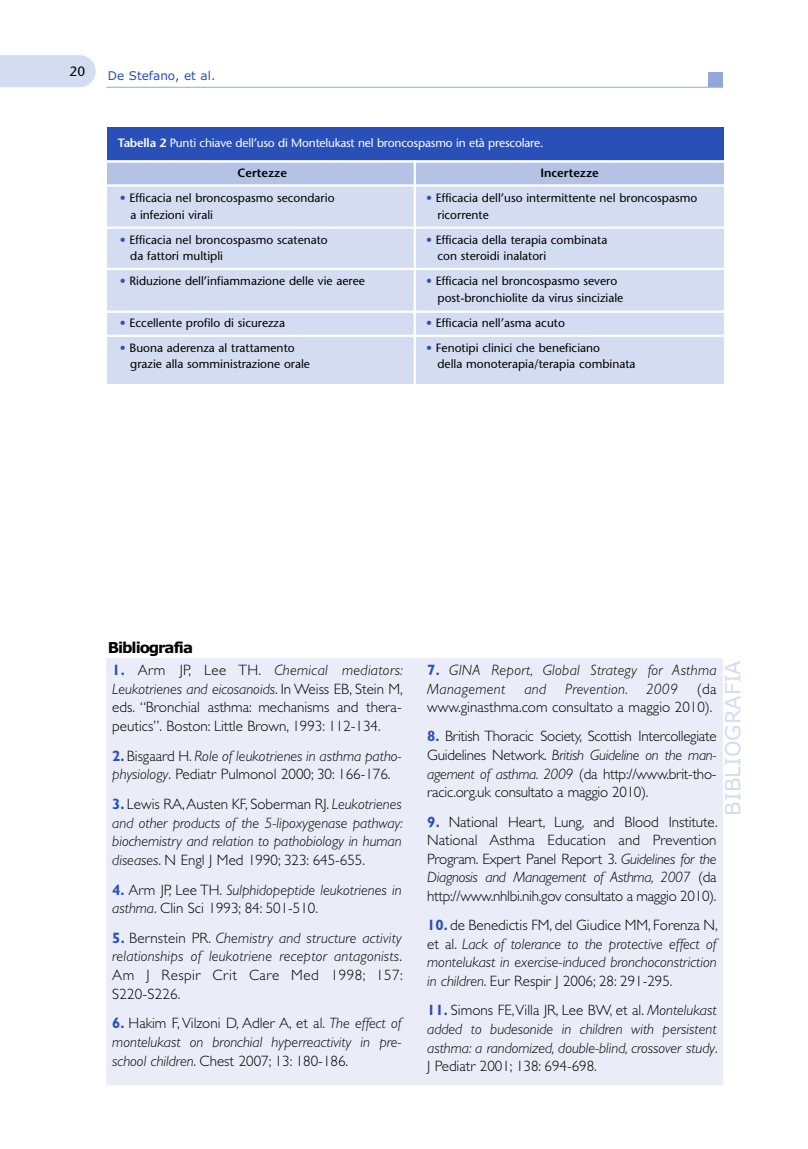
<style>
.page{position:relative;width:808px;height:1149px;background:#fff}
.page>*{position:absolute;margin:0;border:0;box-sizing:border-box;transform-origin:0 0}
.t1{font:21px "Verdana";color:#d4dcf1}
.t2{font:italic 300 15px/18.8px "Gill Sans";color:#000;text-align:justify}
.t3{font:300 15px/18.6px "Gill Sans";color:#000;text-align:justify}
.t4{font:italic 300 15px/18.6px "Gill Sans";letter-spacing:.02em;color:#000}
.t5{font:700 15px "Verdana";letter-spacing:-.07em;color:#000}
.t6{font:13.5px "Stone Sans";color:#000}
.t7{font:12px/16.5px "Stone Sans";color:#000}
.t8{font:12px "Stone Sans";letter-spacing:-.015em;color:#fff}
.t9{font:600 12px "Stone Sans";color:#000}
.t10{font:12px "Verdana";color:#2950b8}
.s1{font-weight:600}
.s2{color:#2950b8}
.s3{font-weight:700;color:#2950b8}
.s4{font-style:italic}
.s5{font-weight:700;font-style:normal;color:#2950b8}
.s6{font-style:normal}
</style>
<div class="page">
<hr style="left:106px;top:87px;width:617px;height:1px;background:#94a7dc">
<div style="left:0;top:55px;width:96px;height:32px;background:#d4dcf1"></div>
<div style="left:708px;top:73px;width:15px;height:14px;background:#94a7dc"></div>
<div style="left:107px;top:167px;width:617px;height:216px;background:#d4dcf1"></div>
<div style="left:107px;top:128px;width:617px;height:40px;background:#2950b8"></div>
<div style="left:107px;top:160px;width:617px;height:25px;background:#b4c2e6"></div>
<hr style="left:414px;top:160px;width:2px;height:240px;background:#fff">
<hr style="left:105px;top:160px;width:655px;height:3px;background:#fff">
<hr style="left:96px;top:184px;width:660px;height:2px;background:#fff">
<hr style="left:96px;top:226px;width:660px;height:3px;background:#fff">
<hr style="left:96px;top:268px;width:660px;height:2px;background:#fff">
<hr style="left:95px;top:310px;width:660px;height:3px;background:#fff">
<hr style="left:96px;top:334px;width:660px;height:3px;background:#fff">
<div style="left:106px;top:658px;width:617px;height:426px;background:#eaedf8"></div>
<p class="t6" style="left:70px;top:66px;width:17px">20</p>
<p class="t10" style="left:108px;top:69px;width:109px">De Stefano, et al.</p>
<p class="t8" style="left:118px;top:138px;width:427px"><span class="s1">Tabella 2</span> Punti chiave dell’uso di Montelukast nel broncospasmo in età prescolare.</p>
<p class="t9" style="left:237px;top:168px;width:51px">Certezze</p>
<p class="t9" style="left:540px;top:168px;width:60px">Incertezze</p>
<p class="t7" style="left:120px;top:191px;width:216px"><span class="s2">•</span> Efficacia nel broncospasmo secondario</p>
<p class="t7" style="left:426px;top:191px;width:273px"><span class="s2">•</span> Efficacia dell’uso intermittente nel broncospasmo</p>
<p class="t7" style="left:130px;top:207px;width:84px">a infezioni virali</p>
<p class="t7" style="left:437px;top:207px;width:53px">ricorrente</p>
<p class="t7" style="left:120px;top:232px;width:210px"><span class="s2">•</span> Efficacia nel broncospasmo scatenato</p>
<p class="t7" style="left:426px;top:232px;width:183px"><span class="s2">•</span> Efficacia della terapia combinata</p>
<p class="t7" style="left:130px;top:249px;width:94px">da fattori multipli</p>
<p class="t7" style="left:437px;top:249px;width:110px">con steroidi inalatori</p>
<p class="t7" style="left:120px;top:274px;width:247px"><span class="s2">•</span> Riduzione dell’infiammazione delle vie aeree</p>
<p class="t7" style="left:437px;top:274px;width:187px;text-indent:-11px"><span class="s2">•</span> Efficacia nel broncospasmo severo post-bronchiolite da virus sinciziale</p>
<p class="t7" style="left:120px;top:315px;width:167px"><span class="s2">•</span> Eccellente profilo di sicurezza</p>
<p class="t7" style="left:426px;top:315px;width:140px"><span class="s2">•</span> Efficacia nell’asma acuto</p>
<p class="t7" style="left:120px;top:340px;width:176px"><span class="s2">•</span> Buona aderenza al trattamento</p>
<p class="t7" style="left:426px;top:340px;width:176px"><span class="s2">•</span> Fenotipi clinici che beneficiano</p>
<p class="t7" style="left:130px;top:357px;width:181px">grazie alla somministrazione orale</p>
<p class="t7" style="left:437px;top:357px;width:200px">della monoterapia/terapia combinata</p>
<p class="t5" style="left:108px;top:638px;width:87px">Bibliografia</p>
<p class="t3" style="left:112px;top:661px;width:292px"><span class="s3">1.</span> Arm JP, Lee TH. <span class="s4">Chemical mediators:<br>Leukotrienes and eicosanoids</span>. In Weiss EB, Stein M, eds. “Bronchial asthma: mechanisms and thera&shy;peutics”. Boston: Little Brown, 1993: 112-134.</p>
<p class="t3" style="left:112px;top:747px;width:291px"><span class="s3">2.</span> Bisgaard H. <span class="s4">Role of leukotrienes in asthma patho&shy;physiology</span>. Pediatr Pulmonol 2000; 30: 166-176.</p>
<p class="t2" style="left:112px;top:795px;width:292px"><span class="s5">3.</span> <span class="s6">Lewis RA,Austen KF, Soberman RJ.</span> Leukotrienes and other products of the 5-lipoxygenase pathway: biochemistry and relation to pathobiology in human diseases<span class="s6">. N Engl J Med 1990; 323: 645-655.</span></p>
<p class="t3" style="left:112px;top:881px;width:291px"><span class="s3">4.</span> Arm JP, Lee TH. <span class="s4">Sulphidopeptide leukotrienes in asthma</span>. Clin Sci 1993; 84: 501-510.</p>
<p class="t2" style="left:112px;top:929px;width:292px"><span class="s5">5.</span> <span class="s6">Bernstein PR.</span> Chemistry and structure activity relationships of leukotriene receptor antagonists<span class="s6">.<br>Am J Respir Crit Care Med 1998; 157:<br>S220-S226.</span></p>
<p class="t2" style="left:112px;top:1014px;width:291px"><span class="s5">6.</span> <span class="s6">Hakim F,Vilzoni D, Adler A, et al.</span> The effect of montelukast on bronchial hyperreactivity in pre&shy;school children<span class="s6">. Chest 2007; 13: 180-186.</span></p>
<h1 class="t1" style="left:721px;top:815px;width:157px;rotate:-90deg">BIBLIOGRAFIA</h1>
<p class="t4" style="left:427px;top:661px;width:291px"><span class="s5">7.</span> GINA Report, Global Strategy for Asthma<br>Management</p>
<p class="t3" style="left:427px;top:680px;width:291px;text-align:right">(da<br>www.ginasthma.com consultato a maggio 2010).</p>
<p class="t3" style="left:427px;top:728px;width:291px"><span class="s3">8.</span> British Thoracic Society, Scottish Intercollegiate Guidelines Network. <span class="s4">British Guideline on the man&shy;agement of asthma. 2009</span> (da http://www.brit-tho&shy;racic.org.uk consultato a maggio 2010).</p>
<p class="t3" style="left:427px;top:813px;width:292px"><span class="s3">9.</span> National Heart, Lung, and Blood Institute.<br>National Asthma Education and Prevention Program. Expert Panel Report 3. <span class="s4">Guidelines for the Diagnosis and Management of Asthma, 2007</span> (da http://www.nhlbi.nih.gov consultato a maggio 2010).</p>
<p class="t2" style="left:427px;top:916px;width:292px"><span class="s5">10.</span> <span class="s6">de Benedictis FM, del Giudice MM, Forenza N, et al.</span> Lack of tolerance to the protective effect of montelukast in exercise-induced bronchoconstriction in children<span class="s6">. Eur Respir J 2006; 28: 291-295.</span></p>
<p class="t2" style="left:427px;top:1001px;width:292px"><span class="s5">11.</span> <span class="s6">Simons FE,Villa JR, Lee BW, et al.</span> Montelukast added to budesonide in children with persistent asthma: a randomized, double-blind, crossover study<span class="s6">.<br>J Pediatr 2001; 138: 694-698.</span></p>
<p class="t2" style="left:524px;top:680px;width:23px">and</p>
<p class="t4" style="left:565px;top:680px;width:114px">Prevention. 2009</p>
</div>
